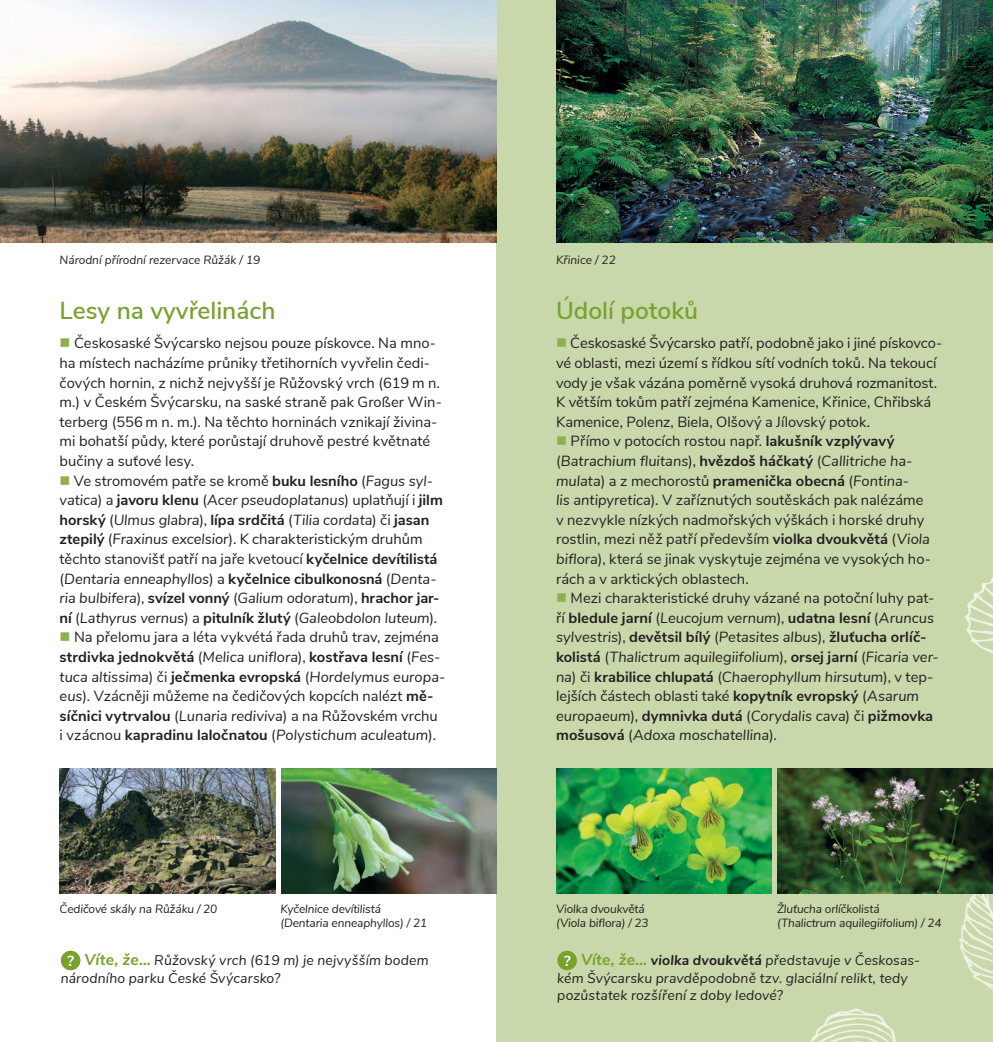
<style>
.page{position:relative;width:993px;height:1042px;background:#fff}
.page>*{position:absolute;margin:0;border:0;box-sizing:border-box;transform-origin:0 0}
.t1{font:600 24.5px "Nunito Sans";color:#78a22d}
.t2{font:14.7px/19.6px "Nunito Sans";color:#231f20}
.t3{font:italic 14.7px/19.6px "Nunito Sans";color:#231f20}
.t4{font:italic 14px/17.5px "Nunito Sans";letter-spacing:.01em;color:#231f20}
.t5{font:italic 11.9px/14.3px "Nunito Sans";letter-spacing:-.01em;color:#231f20}
.s1{color:#8fb051}
.s2{font-style:normal}
.s3{font-weight:700;font-style:normal}
.s4{font-weight:700}
.s5{font-style:italic}
.s6{font-weight:700;font-size:14.53px;color:#fff}
.s7{font-weight:700;font-size:15.75px;color:#78a22d}
</style>
<div class="page">
<div style="left:496px;top:0;width:496px;height:1042px;background:#c9d8ab"></div>
<svg style="left:811px;top:1008px;width:85px;height:34px"></svg>
<svg style="left:965px;top:578px;width:27px;height:75px"></svg>
<svg style="left:958px;top:893px;width:34px;height:96px"></svg>
<img style="left:0;top:0;width:496px;height:243px">
<img style="left:60px;top:769px;width:215px;height:124px">
<img style="left:281px;top:769px;width:215px;height:124px">
<div style="left:61px;top:950px;width:19px;height:20px;background:#78a22d;border-radius:50%"></div>
<img style="left:556px;top:0;width:436px;height:243px">
<img style="left:556px;top:769px;width:215px;height:124px">
<img style="left:777px;top:769px;width:215px;height:124px">
<div style="left:557px;top:950px;width:19px;height:20px;background:#78a22d;border-radius:50%"></div>
<p class="t5" style="left:60px;top:253px;width:202px">Národní přírodní rezervace Růžák / 19</p>
<p class="t5" style="left:556px;top:253px;width:61px">Křinice / 22</p>
<h1 class="t1" style="left:60px;top:294px;width:217px">Lesy na vyvřelinách</h1>
<h1 class="t1" style="left:556px;top:294px;width:143px">Údolí potoků</h1>
<p class="t2" style="left:60px;top:334px;width:384px"><span class="s1">■</span> Českosaské Švýcarsko nejsou pouze pískovce. Na mno&shy;ha místech nacházíme průniky třetihorních vyvřelin čedi&shy;čových hornin, z nichž nejvyšší je Růžovský vrch (619 m n. m.) v Českém Švýcarsku, na saské straně pak Großer Win&shy;terberg (556 m n. m.). Na těchto horninách vznikají živina&shy;mi bohatší půdy, které porůstají druhově pestré květnaté bučiny a suťové lesy.</p>
<p class="t3" style="left:60px;top:471px;width:384px"><span class="s1">■</span> <span class="s2">Ve stromovém patře se kromě</span> <span class="s3">buku lesního</span> <span class="s2">(</span>Fagus syl&shy;vatica<span class="s2">) a</span> <span class="s3">javoru klenu</span> <span class="s2">(</span>Acer pseudoplatanus<span class="s2">) uplatňují i</span> <span class="s3">jilm horský</span> <span class="s2">(</span>Ulmus glabra<span class="s2">),</span> <span class="s3">lípa srdčitá</span> <span class="s2">(</span>Tilia cordata<span class="s2">) či</span> <span class="s3">jasan ztepilý</span> <span class="s2">(</span>Fraxinus excelsior<span class="s2">). K charakteristickým druhům těchto stanovišť patří na jaře kvetoucí</span> <span class="s3">kyčelnice devítilistá </span><span class="s2">(</span>Dentaria enneaphyllos<span class="s2">) a</span> <span class="s3">kyčelnice cibulkonosná</span> <span class="s2">(</span>Denta&shy;ria bulbifera<span class="s2">),</span> <span class="s3">svízel vonný</span> <span class="s2">(</span>Galium odoratum<span class="s2">),</span> <span class="s3">hrachor jar&shy;ní</span> <span class="s2">(</span>Lathyrus vernus<span class="s2">) a</span> <span class="s3">pitulník žlutý</span> <span class="s2">(</span>Galeobdolon luteum<span class="s2">).</span></p>
<p class="t2" style="left:60px;top:628px;width:387px"><span class="s1">■</span> Na přelomu jara a léta vykvétá řada druhů trav, zejména <span class="s4">strdivka jednokvětá</span> (<span class="s5">Melica uniflora</span>), <span class="s4">kostřava lesní</span> (<span class="s5">Fes&shy;tuca altissima</span>) či <span class="s4">ječmenka evropská</span> (<span class="s5">Hordelymus europa&shy;eus</span>). Vzácněji můžeme na čedičových kopcích nalézt <span class="s4">mě&shy;síčnici vytrvalou</span> (<span class="s5">Lunaria rediviva</span>) a na Růžovském vrchu<br>i vzácnou <span class="s4">kapradinu laločnatou</span> (<span class="s5">Polystichum aculeatum</span>).</p>
<p class="t2" style="left:556px;top:334px;width:387px"><span class="s1">■</span> Českosaské Švýcarsko patří, podobně jako i jiné pískovco&shy;vé oblasti, mezi území s řídkou sítí vodních toků. Na tekoucí vody je však vázána poměrně vysoká druhová rozmanitost.<br>K větším tokům patří zejména Kamenice, Křinice, Chřibská Kamenice, Polenz, Biela, Olšový a Jílovský potok.</p>
<p class="t2" style="left:556px;top:432px;width:376px"><span class="s1">■</span> Přímo v potocích rostou např. <span class="s4">lakušník vzplývavý </span>(<span class="s5">Batrachium fluitans</span>), <span class="s4">hvězdoš háčkatý</span> (<span class="s5">Callitriche ha&shy;mulata</span>) a z mechorostů <span class="s4">pramenička obecná</span> (<span class="s5">Fontina-<br>lis antipyretica</span>). V zaříznutých soutěskách pak nalézáme v nezvykle nízkých nadmořských výškách i horské druhy rostlin, mezi něž patří především <span class="s4">violka dvoukvětá</span> (<span class="s5">Viola biflora</span>), která se jinak vyskytuje zejména ve vysokých ho&shy;rách a v arktických oblastech.</p>
<p class="t3" style="left:556px;top:588px;width:384px"><span class="s1">■</span> <span class="s2">Mezi charakteristické druhy vázané na potoční luhy pat&shy;ří</span> <span class="s3">bledule jarní</span> <span class="s2">(</span>Leucojum vernum<span class="s2">),</span> <span class="s3">udatna lesní</span> <span class="s2">(</span>Aruncus sylvestris<span class="s2">),</span> <span class="s3">devětsil bílý</span> <span class="s2">(</span>Petasites albus<span class="s2">),</span> <span class="s3">žluťucha orlíč&shy;kolistá</span> <span class="s2">(</span>Thalictrum aquilegiifolium<span class="s2">),</span> <span class="s3">orsej jarní</span> <span class="s2">(</span>Ficaria ver&shy;na<span class="s2">) či</span> <span class="s3">krabilice chlupatá</span> <span class="s2">(</span>Chaerophyllum hirsutum<span class="s2">), v tep&shy;lejších částech oblasti také</span> <span class="s3">kopytník evropský</span> <span class="s2">(</span>Asarum europaeum<span class="s2">),</span> <span class="s3">dymnivka dutá</span> <span class="s2">(</span>Corydalis cava<span class="s2">) či</span> <span class="s3">pižmovka mošusová</span> <span class="s2">(</span>Adoxa moschatellina<span class="s2">).</span></p>
<p class="t5" style="left:60px;top:901px;width:159px">Čedičové skály na Růžáku / 20</p>
<p class="t4" style="left:61px;top:952px;width:369px;text-indent:6px"><span class="s6">?</span> <span class="s7">Víte, že…</span> Růžovský vrch (619 m) je nejvyšším bodem národního parku České Švýcarsko?</p>
<p class="t5" style="left:280px;top:901px;width:148px">Kyčelnice devítilistá (Dentaria enneaphyllos) / 21</p>
<p class="t5" style="left:776px;top:901px;width:166px">Žluťucha orlíčkolistá (Thalictrum aquilegiifolium) / 24</p>
<p class="t5" style="left:556px;top:901px;width:94px">Violka dvoukvětá (Viola biflora) / 23</p>
<p class="t4" style="left:557px;top:952px;width:364px;text-indent:6px"><span class="s6">?</span> <span class="s7">Víte, že…</span> <span class="s4">violka dvoukvětá</span> představuje v Českosas&shy;kém Švýcarsku pravděpodobně tzv. glaciální relikt, tedy pozůstatek rozšíření z doby ledové?</p>
</div>
